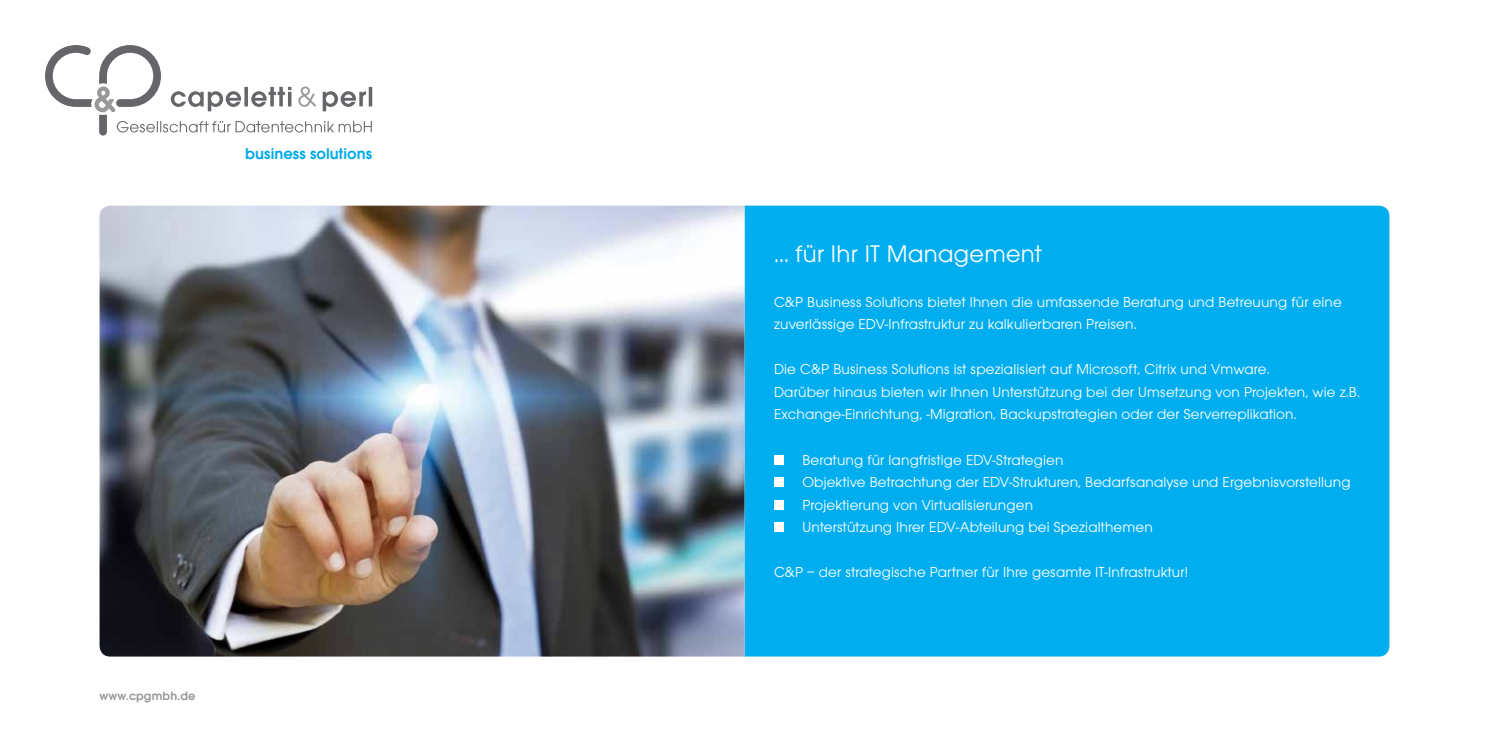
<style>
.page{position:relative;width:1489px;height:745px;background:#fff}
.page>*{position:absolute;margin:0;border:0;box-sizing:border-box;transform-origin:0 0}
.t1{font:25px "Avant Gard";letter-spacing:.01em;color:#fff}
.t2{font:600 16.25px "Avant Gard";color:#00aae7}
.t3{font:15px/22.5px "Avant Gard";letter-spacing:.01em;color:#fff}
.t4{font:600 12.5px "Avant Gard";letter-spacing:.01em;color:#999899}
</style>
<div class="page">
<div style="left:744px;top:205px;width:645px;height:451px;background:#00aeef"></div>
<div style="left:774px;top:454px;width:9px;height:10px;background:#fff"></div>
<div style="left:774px;top:477px;width:9px;height:9px;background:#fff"></div>
<div style="left:774px;top:499px;width:9px;height:10px;background:#fff"></div>
<div style="left:774px;top:522px;width:9px;height:9px;background:#fff"></div>
<img style="left:100px;top:205px;width:644px;height:451px">
<svg style="left:45px;top:45px;width:327px;height:90px"></svg>
<p class="t2" style="left:245px;top:144px;width:128px">business solutions</p>
<p class="t4" style="left:100px;top:687px;width:97px">www.cpgmbh.de</p>
<h1 class="t1" style="left:774px;top:239px;width:269px">… für Ihr IT Management</h1>
<p class="t3" style="left:774px;top:290px;width:569px">C&amp;P Business Solutions bietet Ihnen die umfassende Beratung und Betreuung für eine zuverlässige EDV-Infrastruktur zu kalkulierbaren Preisen.</p>
<p class="t3" style="left:774px;top:358px;width:587px">Die C&amp;P Business Solutions ist spezialisiert auf Microsoft, Citrix und Vmware.<br>Darüber hinaus bieten wir Ihnen Unterstützung bei der Umsetzung von Projekten, wie z.B.<br>Exchange-Einrichtung, -Migration, Backupstrategien oder der Serverreplikation.</p>
<p class="t3" style="left:802px;top:448px;width:549px">Beratung für langfristige EDV-Strategien<br>Objektive Betrachtung der EDV-Strukturen, Bedarfsanalyse und Ergebnisvorstellung Projektierung von Virtualisierungen<br>Unterstützung Ihrer EDV-Abteilung bei Spezialthemen</p>
<p class="t3" style="left:774px;top:560px;width:415px">C&amp;P – der strategische Partner für Ihre gesamte IT-Infrastruktur!</p>
</div>
